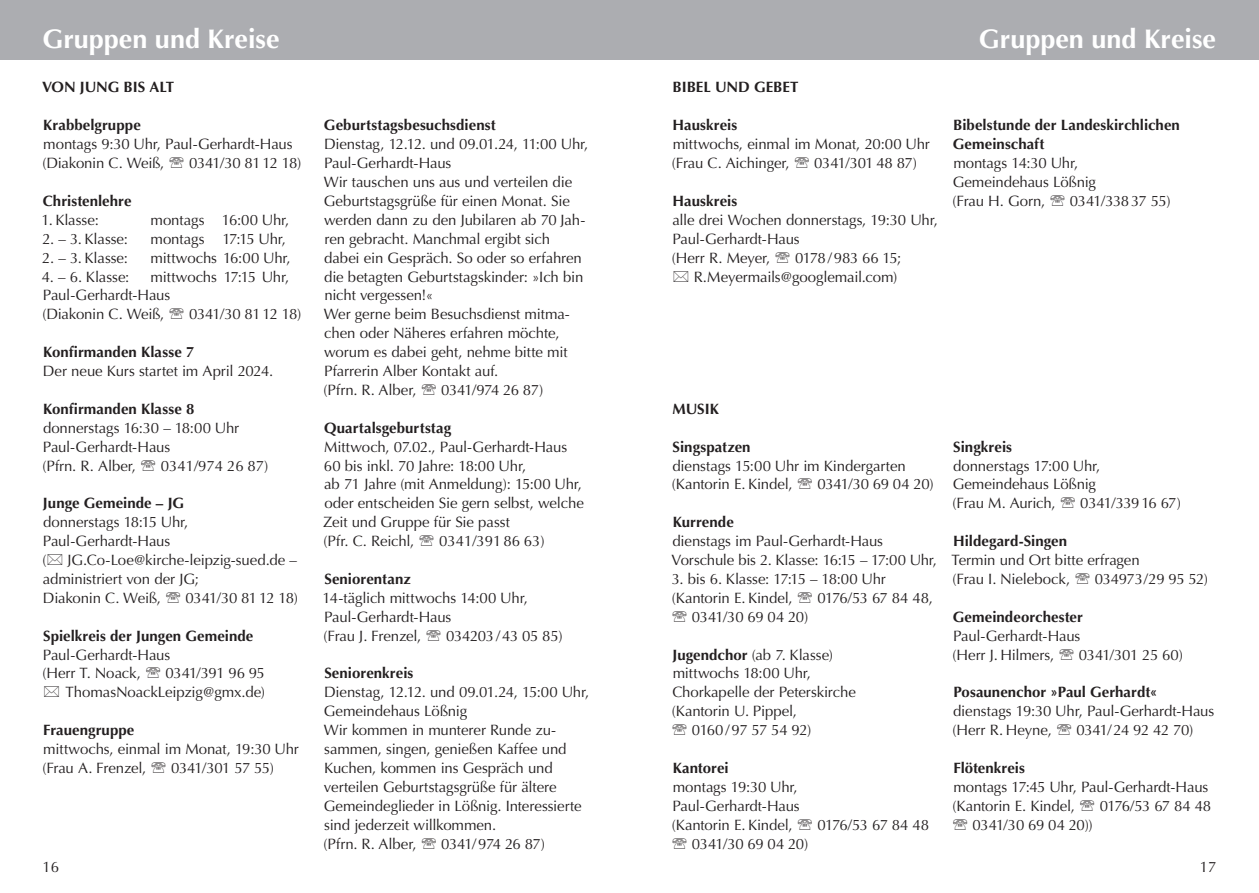
<style>
.page{position:relative;width:1259px;height:893px;background:#fff}
.page>*{position:absolute;margin:0;border:0;box-sizing:border-box;transform-origin:0 0}
.t1{font:700 27px "Optima";color:#fff}
.t2{font:15px/18.9px "Optima";letter-spacing:-.01em;color:#231f20}
.t3{font:700 15px/18.9px "Optima";letter-spacing:.005em;color:#231f20}
.t4{font:15px "Optima";letter-spacing:-.035em;color:#231f20}
.t5{font:15px "Optima";letter-spacing:-.03em;color:#231f20}
.t6{font:15px "Optima";letter-spacing:-.04em;color:#231f20}
.t7{font:15px "Optima";letter-spacing:-.045em;color:#231f20}
.s1{font-weight:700}
</style>
<div class="page">
<div style="left:0;top:0;width:1259px;height:60px;background:#acadb1"></div>
<h1 class="t1" style="left:42px;top:23px;width:239px">Gruppen und Kreise</h1>
<h1 class="t1" style="left:979px;top:23px;width:239px">Gruppen und Kreise</h1>
<p class="t3" style="left:672px;top:78px;width:127px">BIBEL UND GEBET</p>
<p class="t3" style="left:672px;top:116px;width:66px">Hauskreis</p>
<p class="t2" style="left:672px;top:135px;width:259px">mittwochs, einmal im Monat, 20:00 Uhr (Frau C. Aichinger,</p>
<p class="t3" style="left:42px;top:78px;width:134px">VON JUNG BIS ALT</p>
<p class="t3" style="left:43px;top:116px;width:99px">Krabbelgruppe</p>
<p class="t2" style="left:42px;top:135px;width:252px">montags 9:30 Uhr, Paul-Gerhardt-Haus (Diakonin C. Weiß,</p>
<p class="t3" style="left:324px;top:116px;width:173px">Geburtstagsbesuchsdienst</p>
<p class="t2" style="left:323px;top:135px;width:266px">Dienstag, 12.12. und 09.01.24, 11:00 Uhr, Paul-Gerhardt-Haus<br>Wir tauschen uns aus und verteilen die Geburtstagsgrüße für einen Monat. Sie werden dann zu den Jubilaren ab 70 Jah&shy;ren gebracht. Manchmal ergibt sich dabei ein Gespräch. So oder so erfahren die betagten Geburtstagskinder: »Ich bin nicht vergessen!«<br>Wer gerne beim Besuchsdienst mitma&shy;chen oder Näheres erfahren möchte, worum es dabei geht, nehme bitte mit Pfarrerin Alber Kontakt auf.<br>(Pfrn. R. Alber,</p>
<p class="t3" style="left:953px;top:116px;width:228px">Bibelstunde der Landeskirchlichen<br>Gemeinschaft</p>
<p class="t2" style="left:952px;top:154px;width:145px">montags 14:30 Uhr,<br>Gemeindehaus Lößnig (Frau H. Gorn,</p>
<p class="t5" style="left:189px;top:154px;width:114px">0341/30 8112 18)</p>
<p class="t2" style="left:814px;top:154px;width:104px">0341/301 48 87)</p>
<p class="t3" style="left:43px;top:192px;width:90px">Christenlehre</p>
<p class="t2" style="left:41px;top:210px;width:59px">1. Klasse:</p>
<p class="t2" style="left:151px;top:210px;width:140px">montags 16:00 Uhr,</p>
<p class="t2" style="left:42px;top:229px;width:87px">2. – 3. Klasse:</p>
<p class="t2" style="left:151px;top:229px;width:137px">montags 17:15 Uhr,</p>
<p class="t2" style="left:42px;top:248px;width:87px">2. – 3. Klasse:</p>
<p class="t2" style="left:151px;top:248px;width:142px">mittwochs 16:00 Uhr,</p>
<p class="t2" style="left:42px;top:267px;width:89px">4. – 6. Klasse:</p>
<p class="t3" style="left:672px;top:192px;width:66px">Hauskreis</p>
<p class="t2" style="left:672px;top:210px;width:268px">alle drei Wochen donnerstags, 19:30 Uhr,<br>Paul-Gerhardt-Haus<br>(Herr R. Meyer,</p>
<p class="t6" style="left:1070px;top:192px;width:102px">0341/338 37 55)</p>
<p class="t2" style="left:693px;top:248px;width:209px;text-align:right">0178/983 66 15;<br>R.Meyermails@googlemail.com)</p>
<p class="t2" style="left:42px;top:267px;width:248px;text-indent:108px">mittwochs 17:15 Uhr,<br>Paul-Gerhardt-Haus<br>(Diakonin C. Weiß,</p>
<p class="t5" style="left:189px;top:305px;width:114px">0341/30 8112 18)</p>
<p class="t3" style="left:43px;top:343px;width:153px">Konfirmanden Klasse 7</p>
<p class="t2" style="left:43px;top:362px;width:232px">Der neue Kurs startet im April 2024.</p>
<p class="t3" style="left:43px;top:399px;width:153px">Konfirmanden Klasse 8</p>
<p class="t2" style="left:42px;top:418px;width:198px">donnerstags 16:30 – 18:00 Uhr<br>Paul-Gerhardt-Haus<br>(Pfrn. R. Alber,</p>
<p class="t4" style="left:441px;top:381px;width:104px">0341/974 26 87)</p>
<p class="t3" style="left:324px;top:418px;width:128px">Quartalsgeburtstag</p>
<p class="t2" style="left:323px;top:437px;width:262px">Mittwoch, 07.02., Paul-Gerhardt-Haus<br>60 bis inkl. 70 Jahre: 18:00 Uhr,<br>ab 71 Jahre (mit Anmeldung): 15:00 Uhr, oder entscheiden Sie gern selbst, welche<br>Zeit und Gruppe für Sie passt<br>(Pfr. C. Reichl,</p>
<p class="t3" style="left:672px;top:399px;width:48px">MUSIK</p>
<p class="t3" style="left:672px;top:437px;width:79px">Singspatzen</p>
<p class="t2" style="left:672px;top:456px;width:235px">dienstags 15:00 Uhr im Kindergarten (Kantorin E. Kindel,</p>
<p class="t3" style="left:953px;top:437px;width:60px">Singkreis</p>
<p class="t2" style="left:952px;top:456px;width:149px">donnerstags 17:00 Uhr,<br>Gemeindehaus Lößnig (Frau M. Aurich,</p>
<p class="t2" style="left:161px;top:456px;width:109px">0341/974 26 87)</p>
<p class="t3" style="left:43px;top:494px;width:143px">Junge Gemeinde – JG</p>
<p class="t2" style="left:42px;top:513px;width:148px">donnerstags 18:15 Uhr,<br>Paul-Gerhardt-Haus<br>(</p>
<p class="t2" style="left:817px;top:475px;width:118px">0341/30 69 04 20)</p>
<p class="t7" style="left:1080px;top:494px;width:102px">0341/339 16 67)</p>
<p class="t3" style="left:673px;top:513px;width:63px">Kurrende</p>
<p class="t2" style="left:671px;top:532px;width:267px">dienstags im Paul-Gerhardt-Haus<br>Vorschule bis 2. Klasse: 16:15 – 17:00 Uhr,</p>
<p class="t2" style="left:671px;top:570px;width:216px">3. bis 6. Klasse: 17:15 – 18:00 Uhr (Kantorin E. Kindel,</p>
<p class="t3" style="left:953px;top:532px;width:115px">Hildegard-Singen</p>
<p class="t2" style="left:951px;top:551px;width:190px">Termin und Ort bitte erfragen (Frau I. Nielebock,</p>
<p class="t2" style="left:439px;top:532px;width:107px">0341/39186 63)</p>
<p class="t2" style="left:43px;top:551px;width:256px;text-indent:25px">JG.Co-Loe@kirche-leipzig-sued.de – administriert von der JG;<br>Diakonin C. Weiß,</p>
<p class="t3" style="left:324px;top:570px;width:88px">Seniorentanz</p>
<p class="t2" style="left:323px;top:588px;width:207px">14-täglich mittwochs 14:00 Uhr,<br>Paul-Gerhardt-Haus<br>(Frau J. Frenzel,</p>
<p class="t5" style="left:1094px;top:570px;width:115px">034973/29 95 52)</p>
<p class="t5" style="left:186px;top:589px;width:114px">0341/30 8112 18)</p>
<p class="t3" style="left:43px;top:626px;width:212px">Spielkreis der Jungen Gemeinde</p>
<p class="t2" style="left:42px;top:645px;width:129px">Paul-Gerhardt-Haus (Herr T. Noack,</p>
<p class="t4" style="left:817px;top:589px;width:117px">0176/53 67 84 48,</p>
<p class="t3" style="left:953px;top:607px;width:131px">Gemeindeorchester</p>
<p class="t2" style="left:952px;top:626px;width:129px">Paul-Gerhardt-Haus (Herr J. Hilmers,</p>
<p class="t2" style="left:692px;top:607px;width:118px">0341/30 69 04 20)</p>
<p class="t2" style="left:672px;top:645px;width:162px"><span class="s1">Jugendchor</span> (ab 7. Klasse)</p>
<p class="t2" style="left:673px;top:664px;width:140px">mittwochs 18:00 Uhr,</p>
<p class="t2" style="left:672px;top:683px;width:185px">Chorkapelle der Peterskirche</p>
<p class="t2" style="left:672px;top:702px;width:127px">(Kantorin U. Pippel,</p>
<p class="t4" style="left:692px;top:721px;width:121px">0160 / 97 57 54 92)</p>
<p class="t3" style="left:673px;top:759px;width:58px">Kantorei</p>
<p class="t2" style="left:672px;top:777px;width:129px">montags 19:30 Uhr,<br>Paul-Gerhardt-Haus (Kantorin E. Kindel,</p>
<p class="t2" style="left:446px;top:626px;width:118px">034203/43 05 85)</p>
<p class="t2" style="left:1079px;top:645px;width:105px">0341/301 25 60)</p>
<p class="t3" style="left:953px;top:683px;width:205px">Posaunenchor »Paul Gerhardt«</p>
<p class="t2" style="left:952px;top:702px;width:263px">dienstags 19:30 Uhr, Paul-Gerhardt-Haus (Herr R. Heyne,</p>
<p class="t3" style="left:324px;top:664px;width:91px">Seniorenkreis</p>
<p class="t2" style="left:323px;top:683px;width:267px">Dienstag, 12.12. und 09.01.24, 15:00 Uhr,<br>Gemeindehaus Lößnig<br>Wir kommen in munterer Runde zu&shy;sammen, singen, genießen Kaffee und<br>Kuchen, kommen ins Gespräch und verteilen Geburtstagsgrüße für ältere<br>Gemeindeglieder in Lößnig. Interessierte sind jederzeit willkommen.<br>(Pfrn. R. Alber,</p>
<p class="t2" style="left:66px;top:664px;width:201px;text-align:right">0341/391 96 95<br>ThomasNoackLeipzig@gmx.de)</p>
<p class="t3" style="left:43px;top:721px;width:93px">Frauengruppe</p>
<p class="t2" style="left:42px;top:740px;width:258px">mittwochs, einmal im Monat, 19:30 Uhr (Frau A. Frenzel,</p>
<p class="t5" style="left:1076px;top:721px;width:118px">0341/24 92 42 70)</p>
<p class="t3" style="left:953px;top:759px;width:73px">Flötenkreis</p>
<p class="t2" style="left:952px;top:777px;width:257px">montags 17:45 Uhr, Paul-Gerhardt-Haus (Kantorin E. Kindel,</p>
<p class="t4" style="left:171px;top:759px;width:104px">0341/301 57 55)</p>
<p class="t4" style="left:1099px;top:797px;width:113px">0176/53 67 84 48</p>
<p class="t4" style="left:817px;top:816px;width:113px">0176/53 67 84 48</p>
<p class="t2" style="left:972px;top:815px;width:121px">0341/30 69 04 20))</p>
<p class="t2" style="left:692px;top:834px;width:118px">0341/30 69 04 20)</p>
<p class="t4" style="left:441px;top:835px;width:105px">0341/ 974 26 87)</p>
<p class="t2" style="left:43px;top:857px;width:18px">16</p>
<p class="t2" style="left:1199px;top:857px;width:18px">17</p>
</div>
